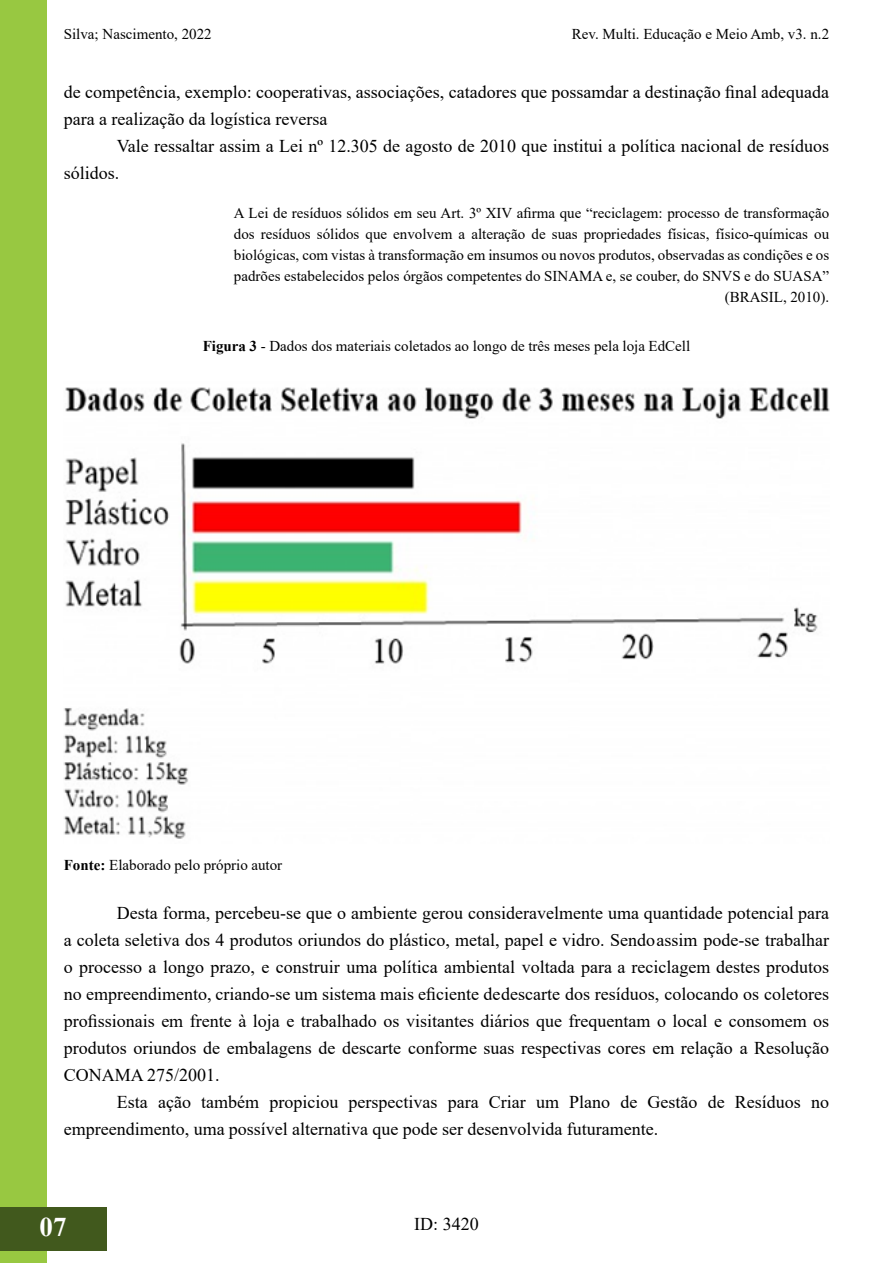
<style>
.page{position:relative;width:893px;height:1263px;background:#fff}
.page>*{position:absolute;margin:0;border:0;box-sizing:border-box;transform-origin:0 0}
.t1{font:700 27px "Times New Roman";color:#fff}
.t2{font:18px/27px "Times New Roman";color:#000}
.t3{font:15px/21px "Times New Roman";color:#000;text-align:right}
.s1{font-weight:700}
</style>
<div class="page">
<div style="left:0;top:1px;width:47px;height:1262px;background:#98c841"></div>
<div style="left:0;top:1207px;width:106px;height:43px;background:#41591d"></div>
<img style="left:64px;top:387px;width:765px;height:452px">
<p class="t3" style="left:64px;top:23px;width:149px">Silva; Nascimento, 2022</p>
<p class="t3" style="left:572px;top:23px;width:259px">Rev. Multi. Educação e Meio Amb, v3. n.2</p>
<p class="t2" style="left:64px;top:77px;width:767px">de competência, exemplo: cooperativas, associações, catadores que possam dar a destinação final adequada para a realização da logística reversa</p>
<p class="t2" style="left:64px;top:131px;width:767px;text-indent:53px">Vale ressaltar assim a Lei nº 12.305 de agosto de 2010 que institui a política nacional de resíduos sólidos.</p>
<p class="t3" style="left:234px;top:202px;width:597px">A Lei de resíduos sólidos em seu Art. 3º XIV afirma que “reciclagem: processo de transformação dos resíduos sólidos que envolvem a alteração de suas propriedades físicas, físico-químicas ou biológicas, com vistas à transformação em insumos ou novos produtos, observadas as condições e os padrões estabelecidos pelos órgãos competentes do SINAMA e, se couber, do SNVS e do SUASA” (BRASIL, 2010).</p>
<p class="t3" style="left:203px;top:335px;width:489px"><span class="s1">Figura 3</span> - Dados dos materiais coletados ao longo de três meses pela loja EdCell</p>
<p class="t3" style="left:64px;top:854px;width:220px"><span class="s1">Fonte:</span> Elaborado pelo próprio autor</p>
<p class="t2" style="left:64px;top:899px;width:767px;text-align:justify;text-indent:53px">Desta forma, percebeu-se que o ambiente gerou consideravelmente uma quantidade potencial para a coleta seletiva dos 4 produtos oriundos do plástico, metal, papel e vidro. Sendo assim pode-se trabalhar o processo a longo prazo, e construir uma política ambiental voltada para a reciclagem destes produtos no empreendimento, criando-se um sistema mais eficiente de descarte dos resíduos, colocando os coletores profissionais em frente à loja e trabalhado os visitantes diários que frequentam o local e consomem os produtos oriundos de embalagens de descarte conforme suas respectivas cores em relação a Resolução CONAMA 275/2001.</p>
<p class="t2" style="left:64px;top:1088px;width:767px;text-indent:53px">Esta ação também propiciou perspectivas para Criar um Plano de Gestão de Resíduos no empreendimento, uma possível alternativa que pode ser desenvolvida futuramente.</p>
<h1 class="t1" style="left:40px;top:1207px;width:29px">07</h1>
<p class="t2" style="left:414px;top:1210px;width:66px">ID: 3420</p>
</div>
